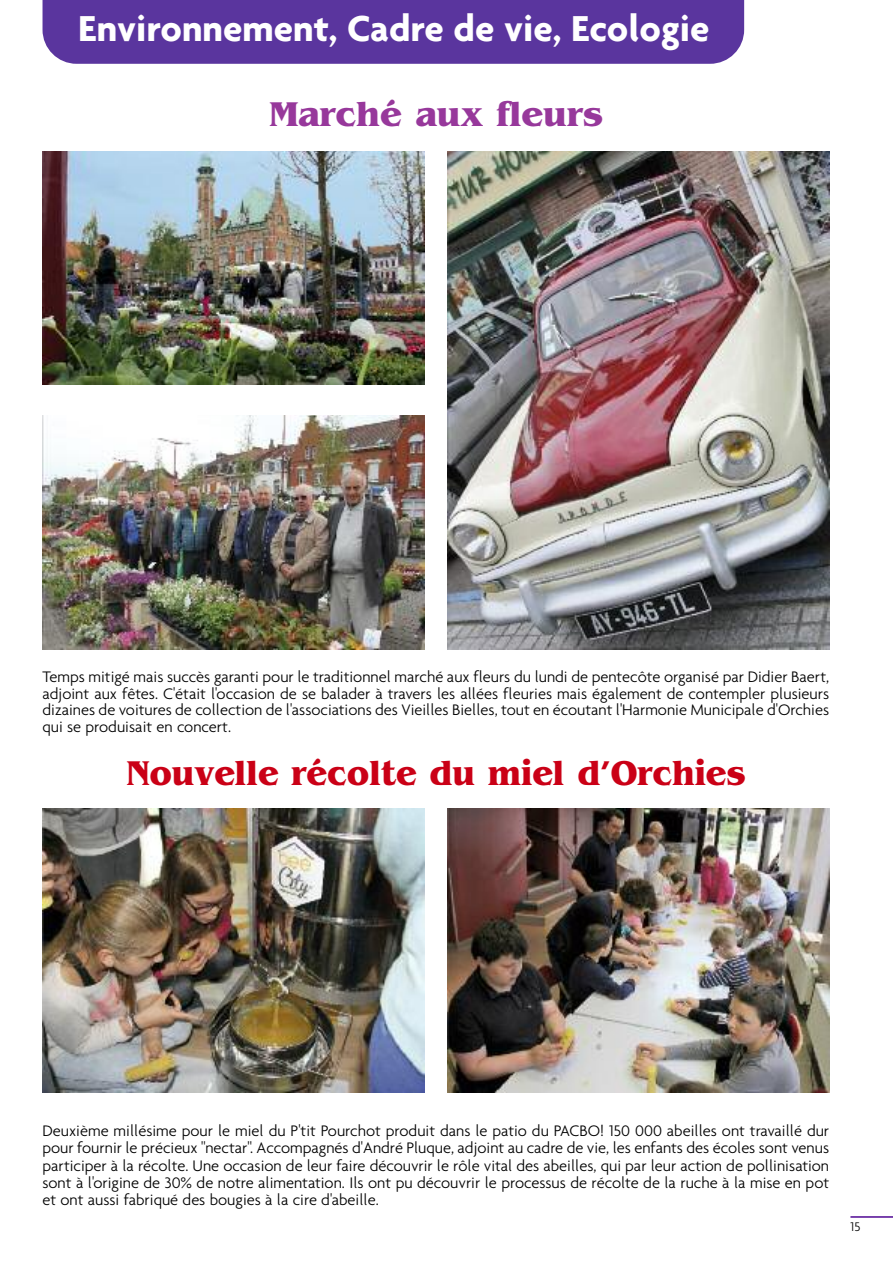
<style>
.page{position:relative;width:893px;height:1263px;background:#fff}
.page>*{position:absolute;margin:0;border:0;box-sizing:border-box;transform-origin:0 0}
.t1{font:700 39px "Agenda";color:#fff}
.t2{font:700 36px "Benguiat";color:#ca0016;scale:.95 1}
.t3{font:700 36px "Benguiat";color:#97389b}
.t4{font:300 16.5px/17.2px "Agenda";color:#000;text-align:justify}
.t5{font:300 13.5px "Agenda";color:#000}
</style>
<div class="page">
<hr style="left:850px;top:1216px;width:43px;height:2px;background:#4f0793">
<div style="left:43px;top:0;width:701px;height:64px;background:#5a359e"></div>
<img style="left:43px;top:151px;width:381px;height:234px">
<img style="left:43px;top:415px;width:381px;height:234px">
<img style="left:448px;top:151px;width:381px;height:498px">
<img style="left:43px;top:808px;width:381px;height:284px">
<img style="left:448px;top:808px;width:381px;height:284px">
<h1 class="t1" style="left:78px;top:4px;width:633px">Environnement, Cadre de vie, Ecologie</h1>
<h2 class="t3" style="left:269px;top:93px;width:335px">Marché aux fleurs</h2>
<p class="t4" style="left:43px;top:668px;width:788px;line-height:16.5px">Temps mitigé mais succès garanti pour le traditionnel marché aux fleurs du lundi de pentecôte organisé par Didier Baert, adjoint aux fêtes. C'était l'occasion de se balader à travers les allées fleuries mais également de contempler plusieurs dizaines de voitures de collection de l'associations des Vieilles Bielles, tout en écoutant l'Harmonie Municipale d'Orchies qui se produisait en concert.</p>
<h2 class="t2" style="left:127px;top:752px;width:653px">Nouvelle récolte du miel d’Orchies</h2>
<p class="t4" style="left:42px;top:1122px;width:788px">Deuxième millésime pour le miel du P'tit Pourchot produit dans le patio du PACBO! 150 000 abeilles ont travaillé dur pour fournir le précieux "nectar". Accompagnés d'André Pluque, adjoint au cadre de vie, les enfants des écoles sont venus participer à la récolte. Une occasion de leur faire découvrir le rôle vital des abeilles, qui par leur action de pollinisation sont à l'origine de 30% de notre alimentation. Ils ont pu découvrir le processus de récolte de la ruche à la mise en pot et ont aussi fabriqué des bougies à la cire d'abeille.</p>
<p class="t5" style="left:850px;top:1218px;width:11px">15</p>
</div>
